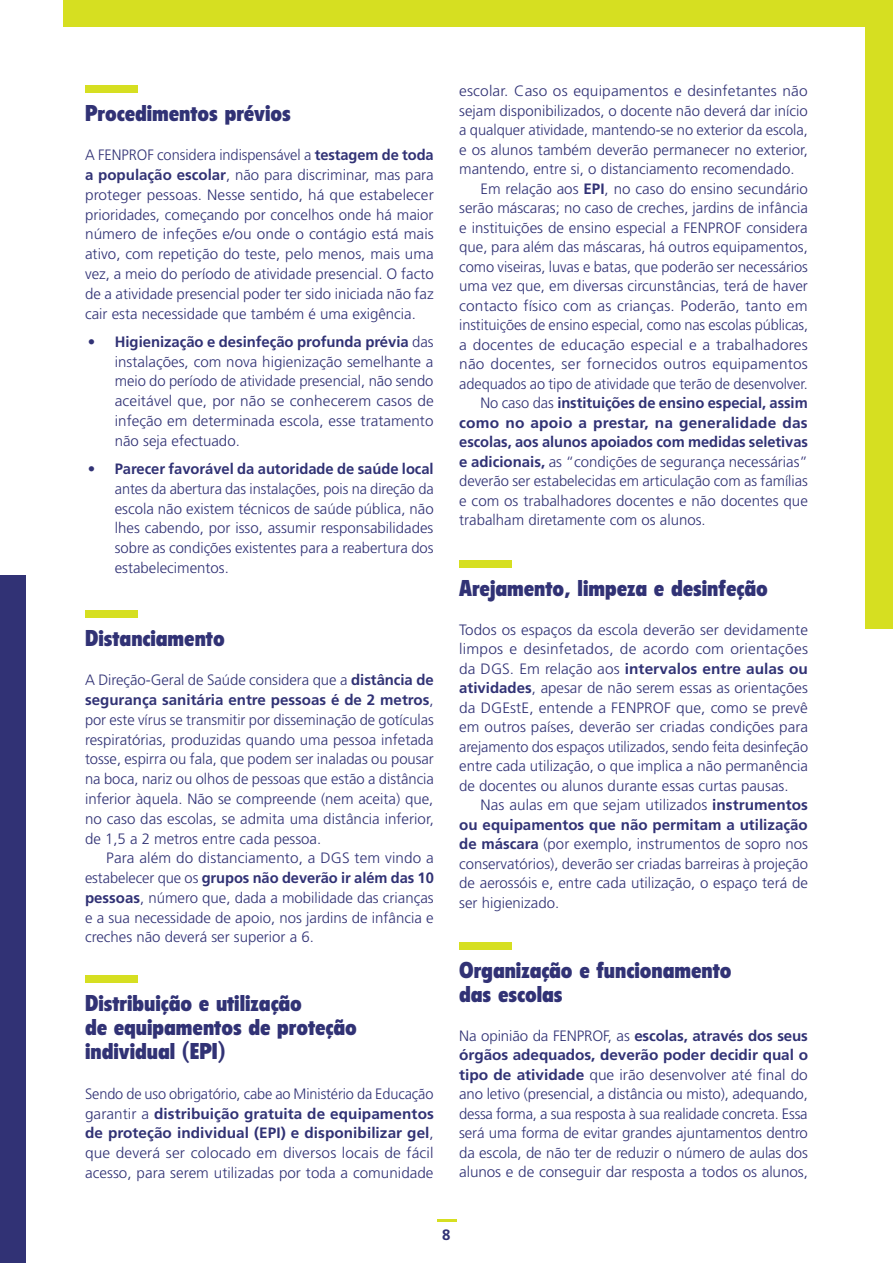
<style>
.page{position:relative;width:893px;height:1263px;background:#fff}
.page>*{position:absolute;margin:0;border:0;box-sizing:border-box;transform-origin:0 0}
.t1{font:900 condensed 22.5px/24.3px "Flyer LT Std";color:#313275}
.t2{font:300 15px/19.5px "Frutiger LT Std";color:#313275;text-align:justify}
.t3{font:700 15px "Frutiger LT Std";color:#313275}
.s1{font-weight:700}
</style>
<div class="page">
<div style="left:85px;top:85px;width:53px;height:7px;background:#d6df21"></div>
<div style="left:85px;top:610px;width:53px;height:7px;background:#d6df21"></div>
<div style="left:85px;top:975px;width:53px;height:7px;background:#d6df21"></div>
<div style="left:64px;top:0;width:829px;height:26px;background:#d6df21"></div>
<div style="left:865px;top:9px;width:28px;height:620px;background:#d6df21"></div>
<div style="left:0;top:575px;width:25px;height:688px;background:#313275"></div>
<div style="left:459px;top:560px;width:53px;height:7px;background:#d6df21"></div>
<div style="left:459px;top:943px;width:53px;height:7px;background:#d6df21"></div>
<svg style="left:437px;top:1219px;width:19px;height:2px"></svg>
<p class="t1" style="left:85px;top:101px;width:207px">Procedimentos prévios</p>
<p class="t2" style="left:85px;top:145px;width:350px">A FENPROF considera indispensável a <span class="s1">testagem de toda a população escolar</span>, não para discriminar, mas para proteger pessoas. Nesse sentido, há que estabelecer prioridades, começando por concelhos onde há maior número de infeções e/ou onde o contágio está mais ativo, com repetição do teste, pelo menos, mais uma vez, a meio do período de atividade presencial. O facto de a atividade presencial poder ter sido iniciada não faz cair esta necessidade que também é uma exigência.</p>
<p class="t2" style="left:115px;top:332px;width:321px;text-indent:-27px"><span class="s1">• Higienização e desinfeção profunda prévia</span> das instalações, com nova higienização semelhante a meio do período de atividade presencial, não sendo aceitável que, por não se conhecerem casos de infeção em determinada escola, esse tratamento não seja efectuado.</p>
<p class="t2" style="left:115px;top:459px;width:320px;text-indent:-27px"><span class="s1">• Parecer favorável da autoridade de saúde local </span>antes da abertura das instalações, pois na direção da escola não existem técnicos de saúde pública, não lhes cabendo, por isso, assumir responsabilidades sobre as condições existentes para a reabertura dos estabelecimentos.</p>
<p class="t1" style="left:85px;top:626px;width:141px">Distanciamento</p>
<p class="t2" style="left:85px;top:670px;width:350px">A Direção-Geral de Saúde considera que a <span class="s1">distância de segurança sanitária entre pessoas é de 2 metros</span>, por este vírus se transmitir por disseminação de gotículas respiratórias, produzidas quando uma pessoa infetada tosse, espirra ou fala, que podem ser inaladas ou pousar na boca, nariz ou olhos de pessoas que estão a distância inferior àquela. Não se compreende (nem aceita) que, no caso das escolas, se admita uma distância inferior, de 1,5 a 2 metros entre cada pessoa.</p>
<p class="t2" style="left:85px;top:848px;width:350px;text-indent:21px">Para além do distanciamento, a DGS tem vindo a estabelecer que os <span class="s1">grupos não deverão ir além das 10 pessoas</span>, número que, dada a mobilidade das crianças e a sua necessidade de apoio, nos jardins de infância e creches não deverá ser superior a 6.</p>
<p class="t1" style="left:85px;top:991px;width:273px">Distribuição e utilização<br>de equipamentos de proteção individual (EPI)</p>
<p class="t2" style="left:85px;top:1084px;width:350px">Sendo de uso obrigatório, cabe ao Ministério da Educação garantir a <span class="s1">distribuição gratuita de equipamentos de proteção individual (EPI) e disponibilizar gel</span>, que deverá ser colocado em diversos locais de fácil acesso, para serem utilizadas por toda a comunidade</p>
<p class="t2" style="left:459px;top:82px;width:350px">escolar. Caso os equipamentos e desinfetantes não sejam disponibilizados, o docente não deverá dar início a qualquer atividade, mantendo-se no exterior da escola, e os alunos também deverão permanecer no exterior, mantendo, entre si, o distanciamento recomendado.</p>
<p class="t2" style="left:459px;top:179px;width:350px;text-indent:21px">Em relação aos <span class="s1">EPI</span>, no caso do ensino secundário serão máscaras; no caso de creches, jardins de infância e instituições de ensino especial a FENPROF considera que, para além das máscaras, há outros equipamentos, como viseiras, luvas e batas, que poderão ser necessários uma vez que, em diversas circunstâncias, terá de haver contacto físico com as crianças. Poderão, tanto em instituições de ensino especial, como nas escolas públicas, a docentes de educação especial e a trabalhadores não docentes, ser fornecidos outros equipamentos adequados ao tipo de atividade que terão de desenvolver.</p>
<p class="t2" style="left:459px;top:394px;width:350px;text-indent:21px">No caso das <span class="s1">instituições de ensino especial, assim como no apoio a prestar, na generalidade das escolas, aos alunos apoiados com medidas seletivas e adicionais,</span> as “condições de segurança necessárias” deverão ser estabelecidas em articulação com as famílias e com os trabalhadores docentes e não docentes que trabalham diretamente com os alunos.</p>
<p class="t1" style="left:459px;top:576px;width:310px">Arejamento, limpeza e desinfeção</p>
<p class="t2" style="left:459px;top:620px;width:350px">Todos os espaços da escola deverão ser devidamente limpos e desinfetados, de acordo com orientações da DGS. Em relação aos <span class="s1">intervalos entre aulas ou atividades</span>, apesar de não serem essas as orientações da DGEstE, entende a FENPROF que, como se prevê em outros países, deverão ser criadas condições para arejamento dos espaços utilizados, sendo feita desinfeção entre cada utilização, o que implica a não permanência de docentes ou alunos durante essas curtas pausas.</p>
<p class="t2" style="left:459px;top:795px;width:350px;text-indent:21px">Nas aulas em que sejam utilizados <span class="s1">instrumentos ou equipamentos que não permitam a utilização de máscara</span> (por exemplo, instrumentos de sopro nos conservatórios), deverão ser criadas barreiras à projeção de aerossóis e, entre cada utilização, o espaço terá de ser higienizado.</p>
<p class="t1" style="left:459px;top:958px;width:274px">Organização e funcionamento das escolas</p>
<p class="t2" style="left:459px;top:1026px;width:350px">Na opinião da FENPROF, as <span class="s1">escolas, através dos seus órgãos adequados, deverão poder decidir qual o tipo de atividade</span> que irão desenvolver até final do ano letivo (presencial, a distância ou misto), adequando, dessa forma, a sua resposta à sua realidade concreta. Essa será uma forma de evitar grandes ajuntamentos dentro da escola, de não ter de reduzir o número de aulas dos alunos e de conseguir dar resposta a todos os alunos,</p>
<p class="t3" style="left:442px;top:1226px;width:10px">8</p>
</div>
